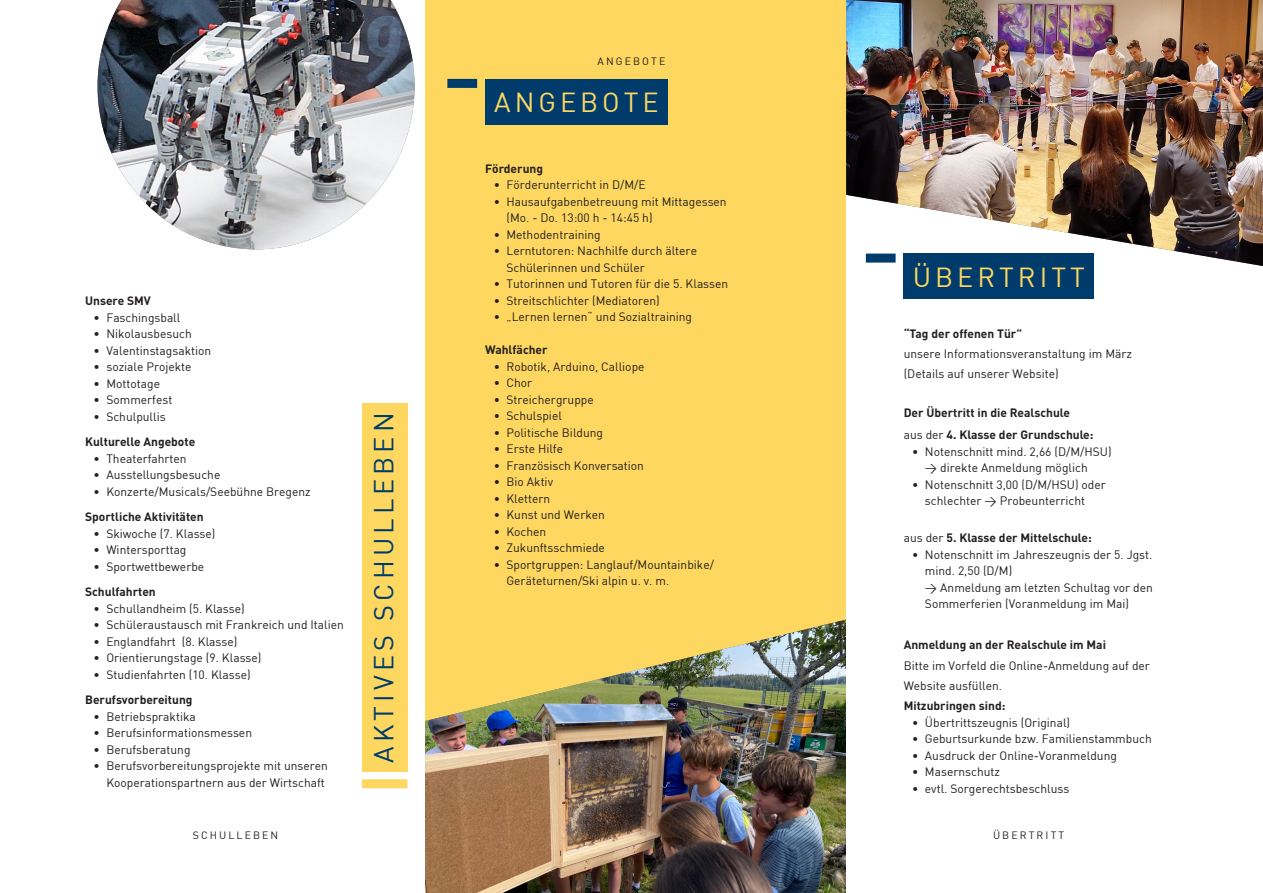
<style>
.page{position:relative;width:1263px;height:893px;background:#fff}
.page>*{position:absolute;margin:0;border:0;box-sizing:border-box;transform-origin:0 0}
.Titel_Überschrift{font:27px "DIN";letter-spacing:.15em;color:#003c6b}
.Titel_Überschrift-2{font:27px "DIN";letter-spacing:.15em;color:#fed761}
.Aufzählungspunkte{font:12px/16.5px "DIN";color:#231f20}
.Aufzählungspunkte-2{font:700 12px "DIN";color:#231f20}
.Textkörper{font:700 12px "DIN";color:#231f20}
.Titelkopfzeile_Seite{font:10.5px "DIN";letter-spacing:.2em;color:#231f20}
.s1{font-weight:400}
</style>
<div class="page">
<div style="left:425px;top:0;width:421px;height:892px;background:#fed761"></div>
<img style="left:846px;top:0;width:417px;height:266px">
<img style="left:98px;top:0;width:317px;height:249px">
<img style="left:425px;top:619px;width:421px;height:273px">
<div style="left:362px;top:779px;width:45px;height:9px;background:#fed761"></div>
<div style="left:362px;top:403px;width:45px;height:368px;background:#fed761"></div>
<div style="left:447px;top:79px;width:30px;height:9px;background:#003c6b"></div>
<div style="left:866px;top:253px;width:30px;height:9px;background:#003c6b"></div>
<div style="left:485px;top:79px;width:183px;height:45px;background:#003c6b"></div>
<div style="left:904px;top:253px;width:190px;height:46px;background:#003c6b"></div>
<p class="Titelkopfzeile_Seite" style="left:598px;top:55px;width:69px">ANGEBOTE</p>
<p class="Aufzählungspunkte-2" style="left:85px;top:293px;width:67px">Unsere SMV</p>
<p class="Aufzählungspunkte" style="left:94px;top:309px;width:88px">• Faschingsball</p>
<p class="Aufzählungspunkte" style="left:94px;top:325px;width:100px">• Nikolausbesuch</p>
<p class="Aufzählungspunkte" style="left:94px;top:342px;width:119px">• Valentinstagsaktion</p>
<p class="Aufzählungspunkte" style="left:94px;top:358px;width:99px">• soziale Projekte</p>
<p class="Aufzählungspunkte" style="left:94px;top:375px;width:68px">• Mottotage</p>
<p class="Aufzählungspunkte" style="left:94px;top:391px;width:80px">• Sommerfest</p>
<p class="Aufzählungspunkte" style="left:94px;top:408px;width:74px">• Schulpullis</p>
<p class="Aufzählungspunkte-2" style="left:85px;top:434px;width:112px">Kulturelle Angebote</p>
<p class="Aufzählungspunkte" style="left:94px;top:450px;width:95px">• Theaterfahrten</p>
<p class="Aufzählungspunkte" style="left:94px;top:466px;width:128px">• Ausstellungsbesuche</p>
<p class="Aufzählungspunkte" style="left:94px;top:483px;width:219px">• Konzerte/Musicals/Seebühne Bregenz</p>
<p class="Aufzählungspunkte-2" style="left:85px;top:509px;width:120px">Sportliche Aktivitäten</p>
<p class="Aufzählungspunkte" style="left:94px;top:525px;width:123px">• Skiwoche (7. Klasse)</p>
<p class="Aufzählungspunkte" style="left:94px;top:541px;width:94px">• Wintersporttag</p>
<p class="Aufzählungspunkte" style="left:94px;top:558px;width:112px">• Sportwettbewerbe</p>
<p class="Aufzählungspunkte-2" style="left:85px;top:584px;width:72px">Schulfahrten</p>
<p class="Aufzählungspunkte" style="left:94px;top:600px;width:153px">• Schullandheim (5. Klasse)</p>
<p class="Aufzählungspunkte" style="left:94px;top:616px;width:252px">• Schüleraustausch mit Frankreich und Italien</p>
<p class="Aufzählungspunkte" style="left:94px;top:633px;width:145px">• Englandfahrt (8. Klasse)</p>
<p class="Aufzählungspunkte" style="left:94px;top:649px;width:169px">• Orientierungstage (9. Klasse)</p>
<p class="Aufzählungspunkte" style="left:94px;top:666px;width:159px">• Studienfahrten (10. Klasse)</p>
<p class="Aufzählungspunkte-2" style="left:85px;top:692px;width:109px">Berufsvorbereitung</p>
<p class="Aufzählungspunkte" style="left:94px;top:708px;width:104px">• Betriebspraktika</p>
<p class="Aufzählungspunkte" style="left:94px;top:724px;width:160px">• Berufsinformationsmessen</p>
<p class="Aufzählungspunkte" style="left:94px;top:741px;width:98px">• Berufsberatung</p>
<p class="Aufzählungspunkte" style="left:94px;top:757px;width:236px;text-align:right">• Berufsvorbereitungsprojekte mit unseren<br>Kooperationspartnern aus der Wirtschaft</p>
<p class="Titel_Überschrift" style="left:367px;top:762px;width:352px;rotate:-90deg">AKTIVES SCHULLEBEN</p>
<p class="Titel_Überschrift-2" style="left:494px;top:85px;width:166px">ANGEBOTE</p>
<p class="Textkörper" style="left:485px;top:160px;width:59px">Förderung</p>
<p class="Aufzählungspunkte" style="left:494px;top:176px;width:154px">• Förderunterricht in D/M/E</p>
<p class="Aufzählungspunkte" style="left:507px;top:193px;width:222px;text-indent:-13px">• Hausaufgabenbetreuung mit Mittagessen (Mo. - Do. 13:00 h - 14:45 h)</p>
<p class="Aufzählungspunkte" style="left:494px;top:226px;width:109px">• Methodentraining</p>
<p class="Aufzählungspunkte" style="left:507px;top:242px;width:192px;text-indent:-13px">• Lerntutoren: Nachhilfe durch ältere<br>Schülerinnen und Schüler</p>
<p class="Aufzählungspunkte" style="left:494px;top:275px;width:236px">• Tutorinnen und Tutoren für die 5. Klassen</p>
<p class="Aufzählungspunkte" style="left:494px;top:292px;width:168px">• Streitschlichter (Mediatoren)</p>
<p class="Aufzählungspunkte" style="left:494px;top:308px;width:200px">• „Lernen lernen“ und Sozialtraining</p>
<p class="Textkörper" style="left:485px;top:342px;width:64px">Wahlfächer</p>
<p class="Aufzählungspunkte" style="left:494px;top:358px;width:152px">• Robotik, Arduino, Calliope</p>
<p class="Aufzählungspunkte" style="left:494px;top:374px;width:40px">• Chor</p>
<p class="Aufzählungspunkte" style="left:494px;top:391px;width:102px">• Streichergruppe</p>
<p class="Aufzählungspunkte" style="left:494px;top:407px;width:70px">• Schulspiel</p>
<p class="Aufzählungspunkte" style="left:494px;top:424px;width:111px">• Politische Bildung</p>
<p class="Aufzählungspunkte" style="left:494px;top:440px;width:71px">• Erste Hilfe</p>
<p class="Aufzählungspunkte" style="left:494px;top:457px;width:152px">• Französisch Konversation</p>
<p class="Aufzählungspunkte" style="left:494px;top:473px;width:61px">• Bio Aktiv</p>
<p class="Aufzählungspunkte" style="left:494px;top:490px;width:58px">• Klettern</p>
<p class="Aufzählungspunkte" style="left:494px;top:506px;width:113px">• Kunst und Werken</p>
<p class="Aufzählungspunkte" style="left:494px;top:523px;width:54px">• Kochen</p>
<p class="Aufzählungspunkte" style="left:494px;top:539px;width:113px">• Zukunftsschmiede</p>
<p class="Aufzählungspunkte" style="left:507px;top:556px;width:209px;text-indent:-13px">• Sportgruppen: Langlauf/Mountainbike/<br>Geräteturnen/Ski alpin u. v. m.</p>
<p class="Titel_Überschrift-2" style="left:913px;top:260px;width:174px">ÜBERTRITT</p>
<p class="Aufzählungspunkte-2" style="left:904px;top:325px;width:120px">“Tag der offenen Tür”</p>
<p class="Aufzählungspunkte" style="left:904px;top:345px;width:230px">unsere Informationsveranstaltung im März</p>
<p class="Aufzählungspunkte" style="left:904px;top:365px;width:156px">(Details auf unserer Website)</p>
<p class="Aufzählungspunkte-2" style="left:904px;top:404px;width:168px">Der Übertritt in die Realschule</p>
<p class="Aufzählungspunkte-2" style="left:904px;top:427px;width:191px"><span class="s1">aus der</span> 4. Klasse der Grundschule:</p>
<p class="Aufzählungspunkte" style="left:925px;top:443px;width:188px;text-indent:-13px">• Notenschnitt mind. 2,66 (D/M/HSU) &gt; direkte Anmeldung möglich</p>
<p class="Aufzählungspunkte" style="left:925px;top:476px;width:182px;text-indent:-13px">• Notenschnitt 3,00 (D/M/HSU) oder schlechter &gt; Probeunterricht</p>
<p class="Aufzählungspunkte-2" style="left:904px;top:530px;width:190px"><span class="s1">aus der</span> 5. Klasse der Mittelschule:</p>
<p class="Aufzählungspunkte" style="left:925px;top:546px;width:229px;text-indent:-13px">• Notenschnitt im Jahreszeugnis der 5. Jgst. mind. 2,50 (D/M)<br>&gt; Anmeldung am letzten Schultag vor den Sommerferien (Voranmeldung im Mai)</p>
<p class="Aufzählungspunkte-2" style="left:904px;top:637px;width:204px">Anmeldung an der Realschule im Mai</p>
<p class="Aufzählungspunkte" style="left:904px;top:654px;width:248px;line-height:20.4px">Bitte im Vorfeld die Online-Anmeldung auf der<br>Website ausfüllen.</p>
<p class="Aufzählungspunkte-2" style="left:904px;top:698px;width:103px">Mitzubringen sind:</p>
<p class="Aufzählungspunkte" style="left:912px;top:714px;width:159px">• Übertrittszeugnis (Original)</p>
<p class="Aufzählungspunkte" style="left:912px;top:730px;width:241px">• Geburtsurkunde bzw. Familienstammbuch</p>
<p class="Aufzählungspunkte" style="left:912px;top:747px;width:206px">• Ausdruck der Online-Voranmeldung</p>
<p class="Aufzählungspunkte" style="left:912px;top:763px;width:89px">• Masernschutz</p>
<p class="Aufzählungspunkte" style="left:912px;top:780px;width:159px">• evtl. Sorgerechtsbeschluss</p>
<p class="Titelkopfzeile_Seite" style="left:193px;top:828px;width:87px">SCHULLEBEN</p>
<p class="Titelkopfzeile_Seite" style="left:993px;top:828px;width:73px">ÜBERTRITT</p>
</div>
